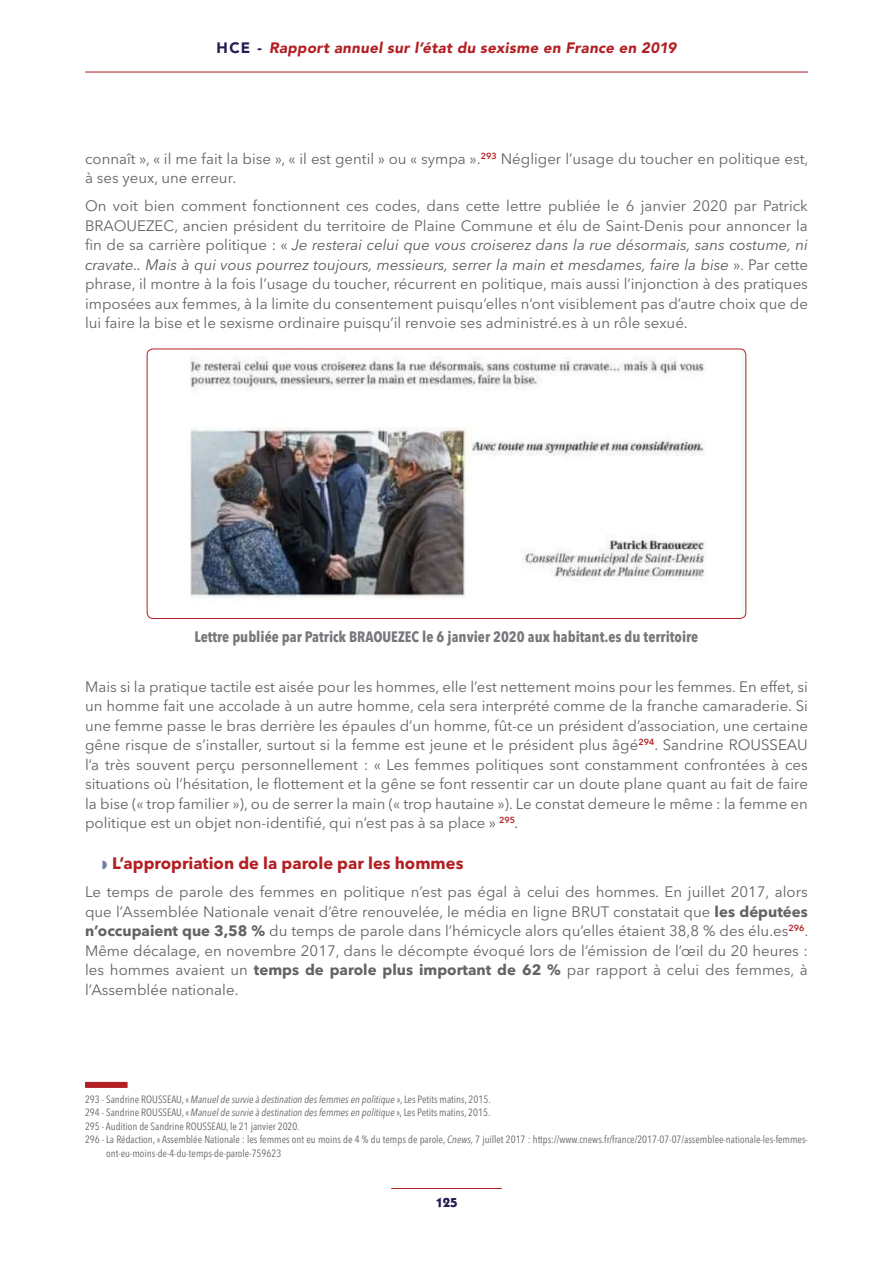
<style>
.page{position:relative;width:893px;height:1263px;background:#fff}
.page>*{position:absolute;margin:0;border:0;box-sizing:border-box;transform-origin:0 0}
.t1{font:700 16.5px "Avenir Next";color:#b31f23}
.t2{font:15px/19.5px "Avenir Next";color:#636366;text-align:justify}
.t3{font:700 15px "Avenir Next Condensed";color:#76787b}
.t4{font:italic 900 15px "Avenir";letter-spacing:.02em;color:#b31f23}
.t5{font:700 13.5px "Kabel Md ITC";color:#211e53}
.t6{font:10.5px "Avenir Next Condensed";color:#636366}
.t7{font:italic 10.5px "Avenir Next Condensed";color:#636366}
.s1{font-style:normal;color:#211e53}
.s2{font-style:italic;color:#57585a}
.s3{color:#707fa3}
.s4{font-weight:700}
.s5{font-style:normal}
.s6{font-style:italic}
</style>
<div class="page">
<hr style="left:391px;top:1188px;width:111px;height:1px;background:#b31f23">
<hr style="left:85px;top:72px;width:723px;height:1px;background:#b31f23">
<div style="left:85px;top:1082px;width:43px;height:6px;background:#b31f23"></div>
<img style="left:149px;top:349px;width:595px;height:268px">
<div style="left:147px;top:349px;width:599px;height:270px;border:1px solid #b31f23;border-radius:6px"></div>
<p class="t4" style="left:217px;top:36px;width:461px"><span class="s1">HCE -</span> Rapport annuel sur l’état du sexisme en France en 2019</p>
<p class="t2" style="left:85px;top:148px;width:725px">connaît », « il me fait la bise », « il est gentil » ou « sympa ».<sup>293</sup> Négliger l’usage du toucher en politique est, à ses yeux, une erreur.</p>
<p class="t2" style="left:85px;top:196px;width:724px">On voit bien comment fonctionnent ces codes, dans cette lettre publiée le 6 janvier 2020 par Patrick BRAOUEZEC, ancien président du territoire de Plaine Commune et élu de Saint-Denis pour annoncer la fin de sa carrière politique : « <span class="s2">Je resterai celui que vous croiserez dans la rue désormais, sans costume, ni cravate.. Mais à qui vous pourrez toujours, messieurs, serrer la main et mesdames, faire la bise</span> ». Par cette phrase, il montre à la fois l’usage du toucher, récurrent en politique, mais aussi l’injonction à des pratiques imposées aux femmes, à la limite du consentement puisqu’elles n’ont visiblement pas d’autre choix que de lui faire la bise et le sexisme ordinaire puisqu’il renvoie ses administré.es à un rôle sexué.</p>
<p class="t3" style="left:195px;top:628px;width:505px">Lettre publiée par Patrick BRAOUEZEC le 6 janvier 2020 aux habitant.es du territoire</p>
<p class="t2" style="left:85px;top:676px;width:724px">Mais si la pratique tactile est aisée pour les hommes, elle l’est nettement moins pour les femmes. En effet, si un homme fait une accolade à un autre homme, cela sera interprété comme de la franche camaraderie. Si une femme passe le bras derrière les épaules d’un homme, fût-ce un président d’association, une certaine gêne risque de s’installer, surtout si la femme est jeune et le président plus âgé<sup>294</sup>. Sandrine ROUSSEAU l’a très souvent perçu personnellement : « Les femmes politiques sont constamment confrontées à ces situations où l’hésitation, le flottement et la gêne se font ressentir car un doute plane quant au fait de faire la bise (« trop familier »), ou de serrer la main (« trop hautaine »). Le constat demeure le même : la femme en politique est un objet non-identifié, qui n’est pas à sa place » <sup>295</sup><span class="s2">.</span></p>
<p class="t1" style="left:102px;top:849px;width:363px"><span class="s3">◗</span> L’appropriation de la parole par les hommes</p>
<p class="t2" style="left:85px;top:881px;width:725px">Le temps de parole des femmes en politique n’est pas égal à celui des hommes. En juillet 2017, alors que l’Assemblée Nationale venait d’être renouvelée, le média en ligne BRUT constatait que <span class="s4">les députées n’occupaient que 3,58 %</span> du temps de parole dans l’hémicycle alors qu’elles étaient 38,8 % des élu.es<sup>296</sup>.<br>Même décalage, en novembre 2017, dans le décompte évoqué lors de l’émission de l’œil du 20 heures : les hommes avaient un <span class="s4">temps de parole plus important de 62 %</span> par rapport à celui des femmes, à l’Assemblée nationale.</p>
<p class="t7" style="left:85px;top:1093px;width:407px"><span class="s5">293 - Sandrine ROUSSEAU, «</span> Manuel de survie à destination des femmes en politique <span class="s5">», Les Petits matins, 2015.</span></p>
<p class="t7" style="left:85px;top:1106px;width:407px"><span class="s5">294 - Sandrine ROUSSEAU, «</span> Manuel de survie à destination des femmes en politique <span class="s5">», Les Petits matins, 2015.</span></p>
<p class="t6" style="left:85px;top:1117px;width:216px">295 - Audition de Sandrine ROUSSEAU, le 21 janvier 2020.</p>
<p class="t6" style="left:85px;top:1130px;width:724px">296 - La Rédaction, « Assemblée Nationale : les femmes ont eu moins de 4 % du temps de parole, <span class="s6">Cnews,</span> 7 juillet 2017 : https://www.cnews.fr/france/2017-07-07/assemblee-nationale-les-femmes-</p>
<p class="t6" style="left:106px;top:1144px;width:177px">ont-eu-moins-de-4-du-temps-de-parole-759623</p>
<p class="t5" style="left:435px;top:1194px;width:24px">125</p>
</div>
